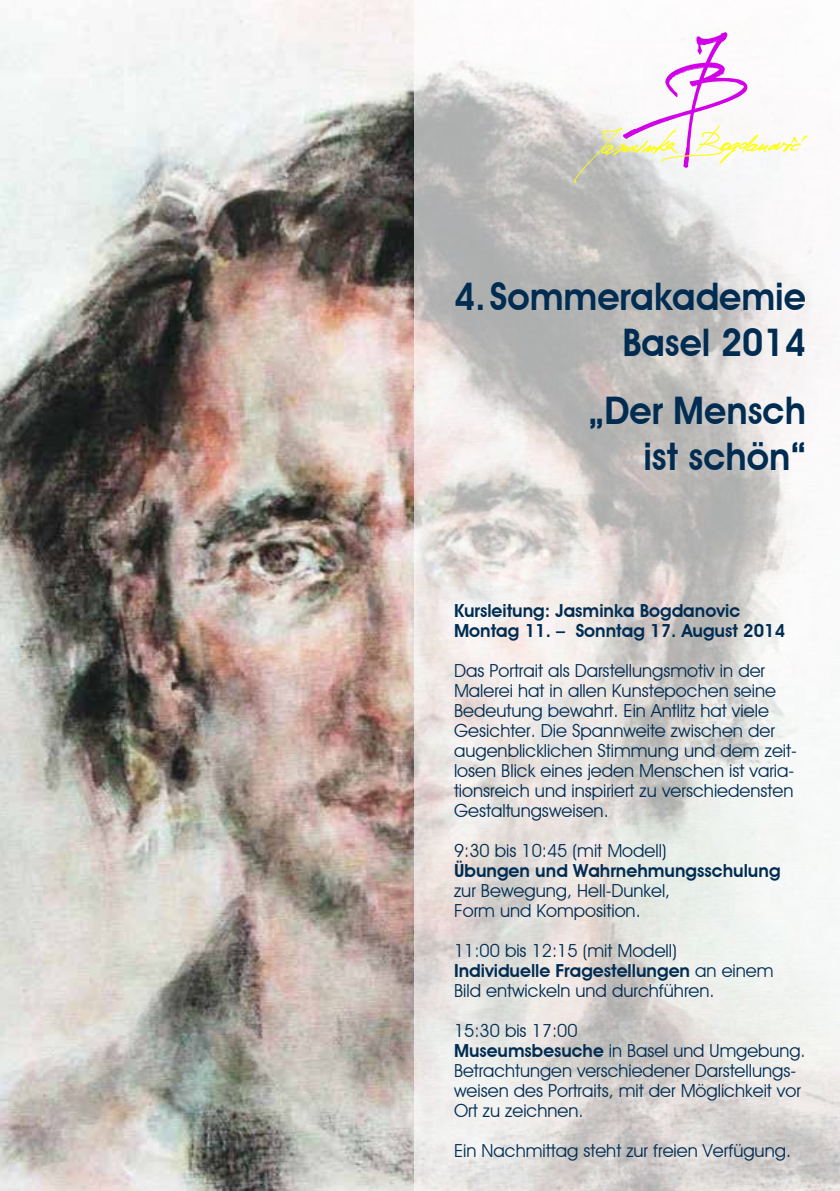
<style>
.page{position:relative;width:840px;height:1191px;background:#fff}
.page>*{position:absolute;margin:0;border:0;box-sizing:border-box;transform-origin:0 0}
.t1{font:600 38px/45.6px "Avant Garde IT Cby BT";color:#002c52;text-align:right;scale:.96 1}
.t2{font:18px/20px "Avant Garde IT Cby BT";color:#002c52}
.t3{font:600 18px/20px "Avant Garde IT Cby BT";color:#002c52}
.s1{font-weight:600}
</style>
<div class="page">
<img style="left:0;top:0;width:414px;height:1191px">
<svg style="left:414px;top:60px;width:425px;height:1131px"></svg>
<svg style="left:573px;top:32px;width:233px;height:151px"></svg>
<h1 class="t1" style="left:454px;top:273px;width:368px">4. Sommerakademie<br>Basel 2014</h1>
<h1 class="t1" style="left:588px;top:387px;width:227px">„Der Mensch ist schön“</h1>
<p class="t3" style="left:454px;top:600px;width:332px">Kursleitung: Jasminka Bogdanovic<br>Montag 11. – Sonntag 17. August 2014</p>
<p class="t2" style="left:454px;top:660px;width:344px">Das Portrait als Darstellungsmotiv in der Malerei hat in allen Kunstepochen seine Bedeutung bewahrt. Ein Antlitz hat viele Gesichter. Die Spannweite zwischen der augenblicklichen Stimmung und dem zeit&shy;losen Blick eines jeden Menschen ist varia&shy;tionsreich und inspiriert zu verschiedensten Gestaltungsweisen.</p>
<p class="t2" style="left:454px;top:840px;width:214px">9:30 bis 10:45 (mit Modell)</p>
<p class="t3" style="left:454px;top:860px;width:328px">Übungen und Wahrnehmungsschulung</p>
<p class="t2" style="left:454px;top:880px;width:218px">zur Bewegung, Hell-Dunkel,<br>Form und Komposition.</p>
<p class="t2" style="left:454px;top:940px;width:321px">11:00 bis 12:15 (mit Modell)<br><span class="s1">Individuelle Fragestellungen</span> an einem<br>Bild entwickeln und durchführen.</p>
<p class="t2" style="left:454px;top:1020px;width:353px">15:30 bis 17:00<br><span class="s1">Museumsbesuche</span> in Basel und Umgebung.<br>Betrachtungen verschiedener Darstellungs&shy;weisen des Portraits, mit der Möglichkeit vor<br>Ort zu zeichnen.</p>
<p class="t2" style="left:454px;top:1140px;width:338px">Ein Nachmittag steht zur freien Verfügung.</p>
</div>
